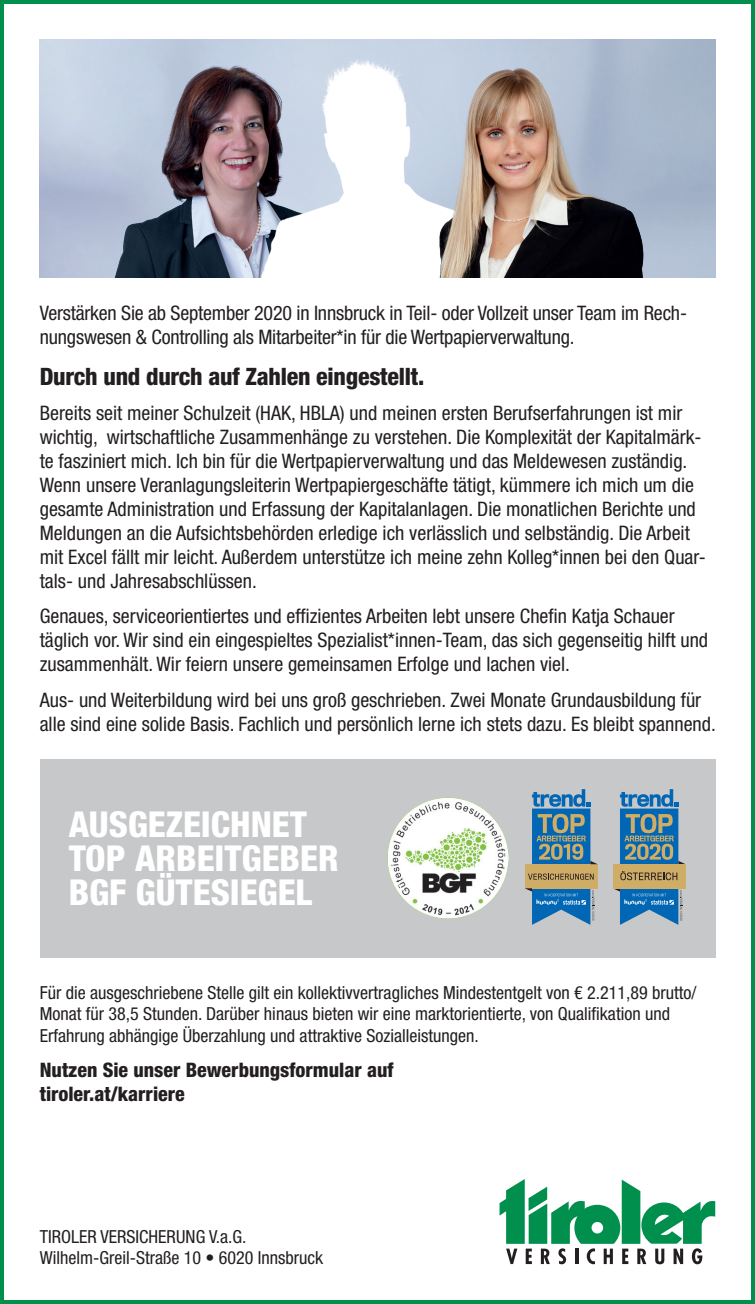
<style>
.page{position:relative;width:755px;height:1304px;background:#fff}
.page>*{position:absolute;margin:0;border:0;box-sizing:border-box;transform-origin:0 0}
.t1{font:800 condensed 35.8px/34px "Helvetica Neue LT Std";color:#fff}
.t2{font:800 condensed 24px "Helvetica Neue LT Std";letter-spacing:-.01em;color:#231f20}
.t3{font:condensed 20px/24px "Helvetica Neue LT Std";color:#231f20}
.t4{font:800 condensed 20px/24px "Helvetica Neue LT Std";color:#231f20}
.t5{font:condensed 18px/21.6px "Helvetica Neue LT Std";color:#231f20}
</style>
<div class="page">
<div style="left:0;top:0;width:754px;height:1304px;border:4px solid #008f4d"></div>
<svg style="left:499px;top:1179px;width:215px;height:85px"></svg>
<img style="left:40px;top:40px;width:468px;height:238px">
<div style="left:40px;top:759px;width:674px;height:198px;background:#c7c8ca"></div>
<svg style="left:525px;top:789px;width:72px;height:136px"></svg>
<svg style="left:613px;top:789px;width:72px;height:136px"></svg>
<img style="left:387px;top:797px;width:121px;height:122px;border-radius:61px">
<img style="left:192px;top:59px;width:208px;height:219px">
<img style="left:400px;top:53px;width:310px;height:225px">
<p class="t3" style="left:40px;top:301px;width:648px">Verstärken Sie ab September 2020 in Innsbruck in Teil- oder Vollzeit unser Team im Rech&shy;nungswesen &amp; Controlling als Mitarbeiter*in für die Wertpapierverwaltung.</p>
<p class="t2" style="left:40px;top:361px;width:386px">Durch und durch auf Zahlen eingestellt.</p>
<p class="t3" style="left:40px;top:401px;width:667px">Bereits seit meiner Schulzeit (HAK, HBLA) und meinen ersten Berufserfahrungen ist mir wichtig, wirtschaftliche Zusammenhänge zu verstehen. Die Komplexität der Kapitalmärk&shy;te fasziniert mich. Ich bin für die Wertpapierverwaltung und das Meldewesen zuständig.<br>Wenn unsere Veranlagungsleiterin Wertpapiergeschäfte tätigt, kümmere ich mich um die gesamte Administration und Erfassung der Kapitalanlagen. Die monatlichen Berichte und Meldungen an die Aufsichtsbehörden erledige ich verlässlich und selbständig. Die Arbeit mit Excel fällt mir leicht. Außerdem unterstütze ich meine zehn Kolleg*innen bei den Quar&shy;tals- und Jahresabschlüssen.</p>
<p class="t3" style="left:40px;top:604px;width:669px">Genaues, serviceorientiertes und effizientes Arbeiten lebt unsere Chefin Katja Schauer täglich vor. Wir sind ein eingespieltes Spezialist*innen-Team, das sich gegenseitig hilft und zusammenhält. Wir feiern unsere gemeinsamen Erfolge und lachen viel.</p>
<p class="t3" style="left:40px;top:687px;width:677px">Aus- und Weiterbildung wird bei uns groß geschrieben. Zwei Monate Grundausbildung für alle sind eine solide Basis. Fachlich und persönlich lerne ich stets dazu. Es bleibt spannend.</p>
<h1 class="t1" style="left:69px;top:806px;width:271px">AUSGEZEICHNET<br>TOP ARBEITGEBER<br>BGF GÜTESIEGEL</h1>
<p class="t5" style="left:40px;top:981px;width:657px">Für die ausgeschriebene Stelle gilt ein kollektivvertragliches Mindestentgelt von € 2.211,89 brutto/<br>Monat für 38,5 Stunden. Darüber hinaus bieten wir eine marktorientierte, von Qualifikation und<br>Erfahrung abhängige Überzahlung und attraktive Sozialleistungen.</p>
<p class="t4" style="left:40px;top:1058px;width:355px">Nutzen Sie unser Bewerbungsformular auf tiroler.at/karriere</p>
<p class="t5" style="left:40px;top:1225px;width:285px">TIROLER VERSICHERUNG V.a.G.<br>Wilhelm-Greil-Straße 10 • 6020 Innsbruck</p>
</div>
